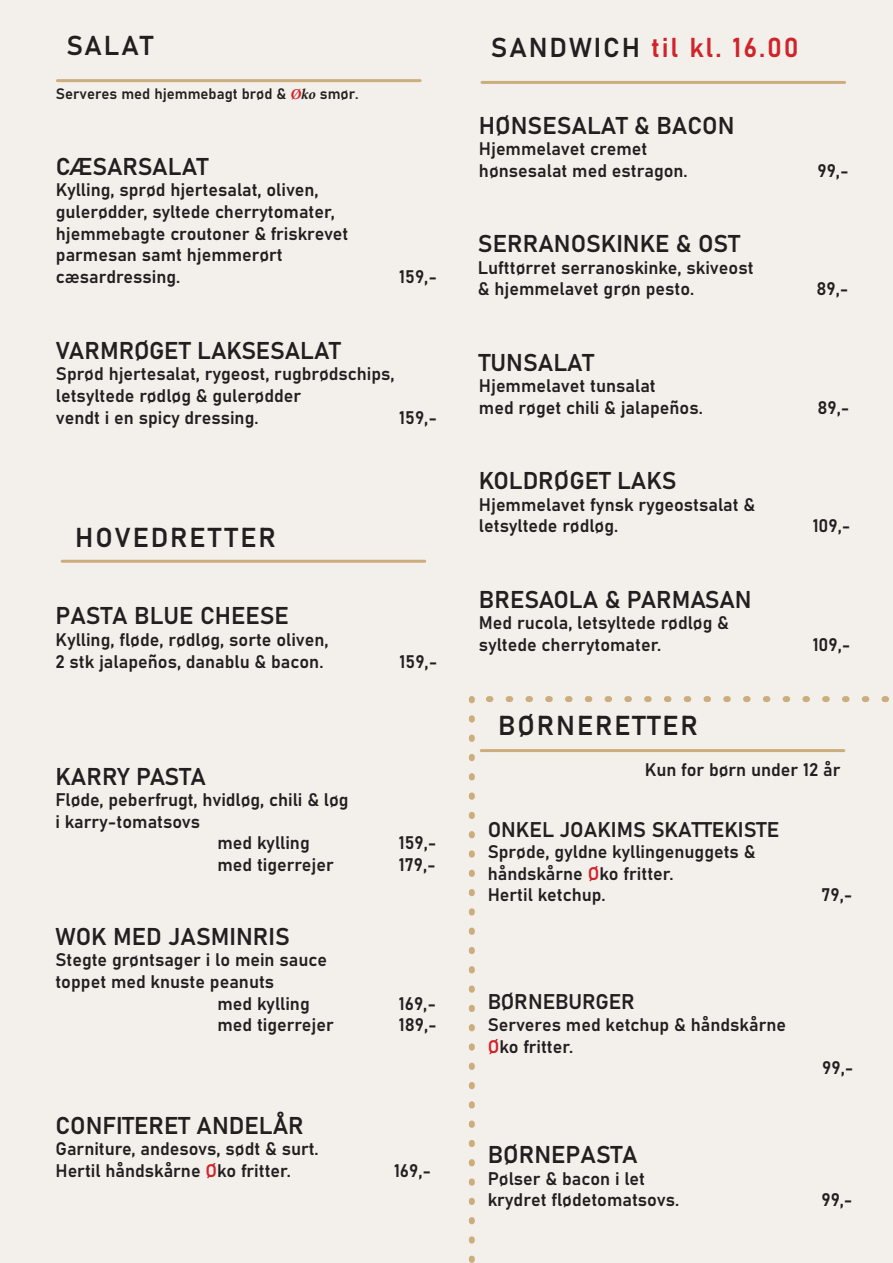
<style>
.page{position:relative;width:893px;height:1263px;background:#f3f0eb}
.page>*{position:absolute;margin:0;border:0;box-sizing:border-box;transform-origin:0 0}
.t1{font:27px "Bahnschrift";letter-spacing:.07em;color:#231f20}
.t2{font:27px "Bahnschrift";letter-spacing:.07em;color:#d1232a}
.t3{font:24px "Bahnschrift";color:#231f20}
.t4{font:21px "Bahnschrift";color:#231f20}
.t5{font:18px "Bahnschrift";color:#231f20}
.t6{font:15px "Bahnschrift";color:#231f20}
.s1{font-family:"Minion Pro";font-weight:700;font-style:italic;color:#d1232a}
.s2{font-family:"Minion Pro";font-weight:700;font-style:italic}
.s3{color:#d1232a}
.s4{color:#231f20}
</style>
<div class="page">
<hr style="left:482px;top:81px;width:363px;height:3px;background:#ccad7d">
<hr style="left:481px;top:749px;width:363px;height:3px;background:#ccad7d">
<svg style="left:469px;top:699px;width:6px;height:561px"></svg>
<hr style="left:57px;top:79px;width:363px;height:3px;background:#ccad7d">
<hr style="left:62px;top:560px;width:363px;height:3px;background:#ccad7d">
<svg style="left:489px;top:696px;width:400px;height:6px"></svg>
<p class="t1" style="left:66px;top:25px;width:88px">SALAT</p>
<p class="t6" style="left:56px;top:83px;width:304px">Serveres med hjemmebagt brød &amp; <span class="s1">Ø</span><span class="s2">ko</span> smør.</p>
<p class="t3" style="left:56px;top:148px;width:154px">CÆSARSALAT</p>
<p class="t5" style="left:56px;top:176px;width:264px">Kylling, sprød hjertesalat, oliven,</p>
<p class="t5" style="left:56px;top:198px;width:280px">gulerødder, syltede cherrytomater,</p>
<p class="t5" style="left:56px;top:220px;width:294px">hjemmebagte croutoner &amp; friskrevet</p>
<p class="t5" style="left:56px;top:241px;width:228px">parmesan samt hjemmerørt</p>
<p class="t5" style="left:56px;top:263px;width:126px">cæsardressing.</p>
<p class="t5" style="left:399px;top:263px;width:39px">159,-</p>
<p class="t3" style="left:56px;top:332px;width:286px">VARMRØGET LAKSESALAT</p>
<p class="t5" style="left:56px;top:360px;width:340px">Sprød hjertesalat, rygeost, rugbrødschips,</p>
<p class="t5" style="left:56px;top:382px;width:247px">letsyltede rødløg &amp; gulerødder</p>
<p class="t5" style="left:56px;top:404px;width:204px">vendt i en spicy dressing.</p>
<p class="t5" style="left:399px;top:404px;width:39px">159,-</p>
<p class="t1" style="left:75px;top:517px;width:202px">HOVEDRETTER</p>
<p class="t3" style="left:55px;top:598px;width:235px">PASTA BLUE CHEESE</p>
<p class="t5" style="left:55px;top:626px;width:275px">Kylling, fløde, rødløg, sorte oliven,</p>
<p class="t5" style="left:55px;top:647px;width:270px">2 stk jalapeños, danablu &amp; bacon.</p>
<p class="t5" style="left:400px;top:647px;width:39px">159,-</p>
<p class="t3" style="left:55px;top:758px;width:152px">KARRY PASTA</p>
<p class="t5" style="left:55px;top:786px;width:295px">Fløde, peberfrugt, hvidløg, chili &amp; løg</p>
<p class="t5" style="left:55px;top:808px;width:146px">i karry-tomatsovs</p>
<p class="t5" style="left:217px;top:829px;width:94px">med kylling</p>
<p class="t5" style="left:399px;top:829px;width:39px">159,-</p>
<p class="t5" style="left:217px;top:851px;width:118px">med tigerrejer</p>
<p class="t5" style="left:399px;top:851px;width:38px">179,-</p>
<p class="t3" style="left:55px;top:918px;width:236px">WOK MED JASMINRIS</p>
<p class="t5" style="left:55px;top:946px;width:273px">Stegte grøntsager i lo mein sauce</p>
<p class="t5" style="left:55px;top:968px;width:220px">toppet med knuste peanuts</p>
<p class="t5" style="left:217px;top:990px;width:94px">med kylling</p>
<p class="t5" style="left:399px;top:990px;width:39px">169,-</p>
<p class="t5" style="left:217px;top:1011px;width:118px">med tigerrejer</p>
<p class="t5" style="left:399px;top:1011px;width:40px">189,-</p>
<p class="t3" style="left:55px;top:1107px;width:250px">CONFITERET ANDELÅR</p>
<p class="t5" style="left:55px;top:1135px;width:265px">Garniture, andesovs, sødt &amp; surt.</p>
<p class="t5" style="left:55px;top:1157px;width:237px">Hertil håndskårne <span class="s3">Ø</span>ko fritter.</p>
<p class="t5" style="left:394px;top:1157px;width:39px">169,-</p>
<p class="t2" style="left:491px;top:27px;width:309px"><span class="s4">SANDWICH</span> til kl. 16.00</p>
<p class="t3" style="left:479px;top:107px;width:257px">HØNSESALAT &amp; BACON</p>
<p class="t5" style="left:479px;top:135px;width:170px">Hjemmelavet cremet</p>
<p class="t5" style="left:479px;top:157px;width:210px">hønsesalat med estragon.</p>
<p class="t5" style="left:817px;top:157px;width:33px">99,-</p>
<p class="t3" style="left:478px;top:225px;width:263px">SERRANOSKINKE &amp; OST</p>
<p class="t5" style="left:478px;top:254px;width:277px">Lufttørret serranoskinke, skiveost</p>
<p class="t5" style="left:478px;top:275px;width:218px">&amp; hjemmelavet grøn pesto.</p>
<p class="t5" style="left:816px;top:275px;width:34px">89,-</p>
<p class="t3" style="left:479px;top:344px;width:117px">TUNSALAT</p>
<p class="t5" style="left:479px;top:372px;width:178px">Hjemmelavet tunsalat</p>
<p class="t5" style="left:479px;top:394px;width:225px">med røget chili &amp; jalapeños.</p>
<p class="t5" style="left:817px;top:394px;width:34px">89,-</p>
<p class="t3" style="left:479px;top:462px;width:199px">KOLDRØGET LAKS</p>
<p class="t5" style="left:479px;top:491px;width:278px">Hjemmelavet fynsk rygeostsalat &amp;</p>
<p class="t5" style="left:479px;top:512px;width:141px">letsyltede rødløg.</p>
<p class="t5" style="left:813px;top:512px;width:39px">109,-</p>
<p class="t3" style="left:479px;top:581px;width:274px">BRESAOLA &amp; PARMASAN</p>
<p class="t5" style="left:479px;top:609px;width:252px">Med rucola, letsyltede rødløg &amp;</p>
<p class="t5" style="left:479px;top:631px;width:184px">syltede cherrytomater.</p>
<p class="t5" style="left:813px;top:631px;width:39px">109,-</p>
<p class="t1" style="left:498px;top:705px;width:201px">BØRNERETTER</p>
<p class="t5" style="left:645px;top:755px;width:197px">Kun for børn under 12 år</p>
<p class="t4" style="left:488px;top:813px;width:293px">ONKEL JOAKIMS SKATTEKISTE</p>
<p class="t5" style="left:488px;top:838px;width:269px">Sprøde, gyldne kyllingenuggets &amp;</p>
<p class="t5" style="left:488px;top:860px;width:187px">håndskårne <span class="s3">Ø</span>ko fritter.</p>
<p class="t5" style="left:488px;top:881px;width:119px">Hertil ketchup.</p>
<p class="t5" style="left:821px;top:881px;width:32px">79,-</p>
<p class="t4" style="left:488px;top:986px;width:149px">BØRNEBURGER</p>
<p class="t5" style="left:488px;top:1011px;width:300px">Serveres med ketchup &amp; håndskårne</p>
<p class="t5" style="left:488px;top:1032px;width:87px"><span class="s3">Ø</span>ko fritter.</p>
<p class="t5" style="left:822px;top:1054px;width:33px">99,-</p>
<p class="t3" style="left:488px;top:1136px;width:152px">BØRNEPASTA</p>
<p class="t5" style="left:488px;top:1164px;width:159px">Pølser &amp; bacon i let</p>
<p class="t5" style="left:488px;top:1186px;width:193px">krydret flødetomatsovs.</p>
<p class="t5" style="left:821px;top:1186px;width:33px">99,-</p>
</div>
